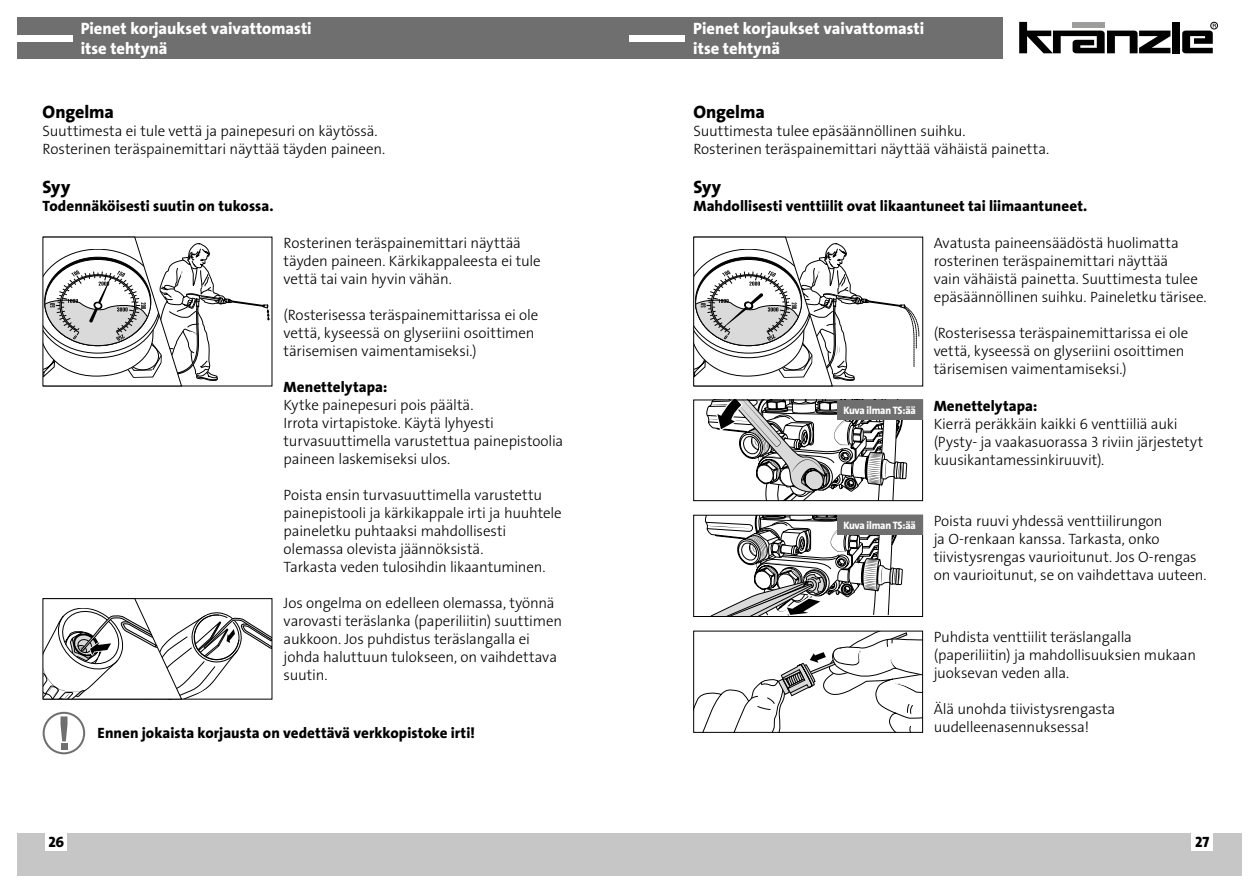
<style>
.page{position:relative;width:1259px;height:893px;background:#fff}
.page>*{position:absolute;margin:0;border:0;box-sizing:border-box;transform-origin:0 0}
.t1{font:18px "The Sans LP8 Ex Bld";letter-spacing:-.005em;color:#000}
.t2{font:16.5px/19.8px "The Sans LP8 Ex Bld";color:#fff}
.t3{font:15px/18px "The Sans LP3 Lig";letter-spacing:-.01em;color:#000}
.t4{font:15px "The Sans LP8 Ex Bld";letter-spacing:.005em;color:#000}
.t5{font:10.8px "The Sans LP8 Ex Bld";letter-spacing:-.02em;color:#fff;scale:.94 1}
</style>
<div class="page">
<div style="left:629px;top:833px;width:613px;height:43px;background:#c6c6c6"></div>
<div style="left:17px;top:833px;width:612px;height:43px;background:#c6c6c6"></div>
<div style="left:1191px;top:833px;width:22px;height:18px;background:#fff"></div>
<div style="left:46px;top:833px;width:21px;height:18px;background:#fff"></div>
<div style="left:17px;top:17px;width:985px;height:41px;background:#706f6f"></div>
<div style="left:17px;top:35px;width:55px;height:6px;background:#fff"></div>
<div style="left:629px;top:35px;width:56px;height:6px;background:#fff"></div>
<svg style="left:1019px;top:22px;width:151px;height:31px"></svg>
<div style="left:1172px;top:22px;width:7px;height:31px;background:#000"></div>
<div style="left:1210px;top:22px;width:7px;height:7px;border:1px solid #000;border-radius:50%"></div>
<svg style="left:1182px;top:24px;width:34px;height:29px"></svg>
<svg style="left:42px;top:236px;width:231px;height:151px"></svg>
<svg style="left:693px;top:236px;width:230px;height:151px"></svg>
<svg style="left:693px;top:399px;width:230px;height:102px"></svg>
<svg style="left:693px;top:514px;width:230px;height:103px"></svg>
<svg style="left:693px;top:630px;width:230px;height:103px"></svg>
<svg style="left:42px;top:598px;width:231px;height:102px"></svg>
<div style="left:837px;top:400px;width:85px;height:19px;background:#706f6f"></div>
<div style="left:837px;top:516px;width:85px;height:19px;background:#706f6f"></div>
<svg style="left:43px;top:712px;width:42px;height:42px"></svg>
<div style="left:61px;top:743px;width:6px;height:7px;background:#706f6f"></div>
<p class="t2" style="left:81px;top:19px;width:232px">Pienet korjaukset vaivattomasti itse tehtynä</p>
<p class="t2" style="left:693px;top:19px;width:232px">Pienet korjaukset vaivattomasti itse tehtynä</p>
<p class="t1" style="left:43px;top:100px;width:73px">Ongelma</p>
<p class="t3" style="left:43px;top:122px;width:344px">Suuttimesta ei tule vettä ja painepesuri on käytössä.<br>Rosterinen teräspainemittari näyttää täyden paineen.</p>
<p class="t1" style="left:43px;top:175px;width:29px">Syy</p>
<p class="t4" style="left:43px;top:196px;width:232px">Todennäköisesti suutin on tukossa.</p>
<p class="t3" style="left:284px;top:234px;width:259px">Rosterinen teräspainemittari näyttää täyden paineen. Kärkikappaleesta ei tule vettä tai vain hyvin vähän.</p>
<p class="t3" style="left:284px;top:306px;width:256px">(Rosterisessa teräspainemittarissa ei ole vettä, kyseessä on glyseriini osoittimen tärisemisen vaimentamiseksi.)</p>
<p class="t4" style="left:284px;top:377px;width:105px">Menettelytapa:</p>
<p class="t3" style="left:284px;top:396px;width:281px">Kytke painepesuri pois päältä.<br>Irrota virtapistoke. Käytä lyhyesti turvasuuttimella varustettua painepistoolia paineen laskemiseksi ulos.</p>
<p class="t3" style="left:284px;top:486px;width:280px">Poista ensin turvasuuttimella varustettu painepistooli ja kärkikappale irti ja huuhtele paineletku puhtaaksi mahdollisesti olemassa olevista jäännöksistä.<br>Tarkasta veden tulosihdin likaantuminen.</p>
<p class="t3" style="left:284px;top:594px;width:280px">Jos ongelma on edelleen olemassa, työnnä varovasti teräslanka (paperiliitin) suuttimen aukkoon. Jos puhdistus teräslangalla ei johda haluttuun tulokseen, on vaihdettava suutin.</p>
<p class="t4" style="left:98px;top:723px;width:379px">Ennen jokaista korjausta on vedettävä verkkopistoke irti!</p>
<p class="t1" style="left:693px;top:100px;width:73px">Ongelma</p>
<p class="t3" style="left:693px;top:122px;width:357px">Suuttimesta tulee epäsäännöllinen suihku.<br>Rosterinen teräspainemittari näyttää vähäistä painetta.</p>
<p class="t1" style="left:693px;top:175px;width:29px">Syy</p>
<p class="t4" style="left:693px;top:196px;width:395px">Mahdollisesti venttiilit ovat likaantuneet tai liimaantuneet.</p>
<p class="t5" style="left:843px;top:403px;width:79px">Kuva ilman TS:ää</p>
<p class="t3" style="left:933px;top:234px;width:274px">Avatusta paineensäädöstä huolimatta rosterinen teräspainemittari näyttää<br>vain vähäistä painetta. Suuttimesta tulee epäsäännöllinen suihku. Paineletku tärisee.</p>
<p class="t3" style="left:933px;top:324px;width:256px">(Rosterisessa teräspainemittarissa ei ole vettä, kyseessä on glyseriini osoittimen tärisemisen vaimentamiseksi.)</p>
<p class="t4" style="left:933px;top:396px;width:105px">Menettelytapa:</p>
<p class="t3" style="left:933px;top:415px;width:271px">Kierrä peräkkäin kaikki 6 venttiiliä auki (Pysty- ja vaakasuorassa 3 riviin järjestetyt kuusikantamessinkiruuvit).</p>
<p class="t5" style="left:843px;top:519px;width:79px">Kuva ilman TS:ää</p>
<p class="t3" style="left:933px;top:512px;width:274px">Poista ruuvi yhdessä venttiilirungon<br>ja O-renkaan kanssa. Tarkasta, onko tiivistysrengas vaurioitunut. Jos O-rengas on vaurioitunut, se on vaihdettava uuteen.</p>
<p class="t3" style="left:933px;top:628px;width:264px">Puhdista venttiilit teräslangalla (paperiliitin) ja mahdollisuuksien mukaan juoksevan veden alla.</p>
<p class="t3" style="left:933px;top:700px;width:183px">Älä unohda tiivistysrengasta uudelleenasennuksessa!</p>
<p class="t4" style="left:48px;top:832px;width:17px">26</p>
<p class="t4" style="left:1195px;top:832px;width:16px">27</p>
</div>
